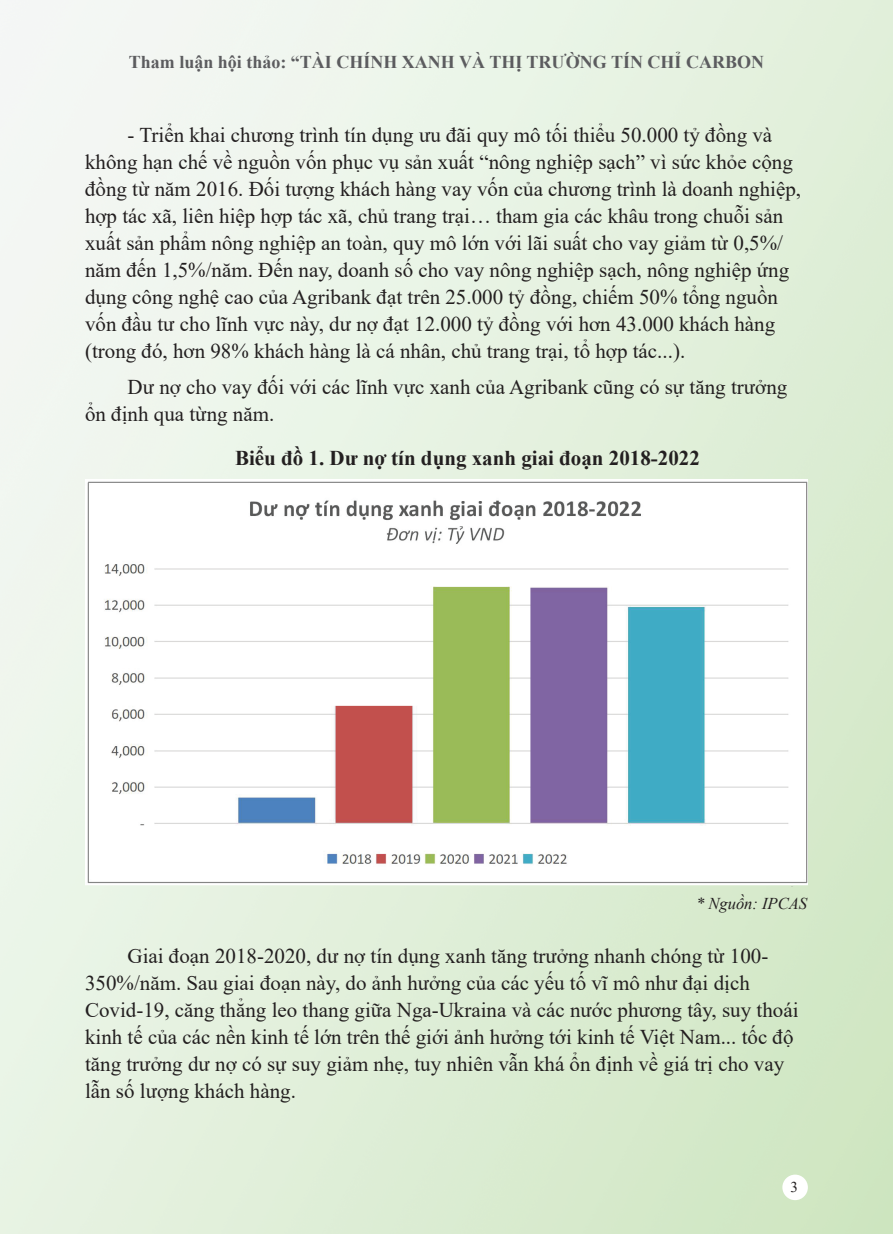
<style>
.page{position:relative;width:893px;height:1234px;background:#fff}
.page>*{position:absolute;margin:0;border:0;box-sizing:border-box;transform-origin:0 0}
.t1{font:21px/27px "Times New Roman";color:#231f20}
.t2{font:700 21px "Times New Roman";color:#231f20}
.t3{font:700 18px "Times New Roman";color:#5c5c5f}
.t4{font:18px "Minion Pro";color:#231f20}
.t5{font:italic 16.5px "Times New Roman";color:#231f20}
.t6{font:15px "Times New Roman";color:#231f20}
</style>
<div class="page">
<img style="left:85px;top:481px;width:723px;height:405px">
<p class="t3" style="left:129px;top:49px;width:637px">Tham luận hội thảo: “TÀI CHÍNH XANH VÀ THỊ TRƯỜNG TÍN CHỈ CARBON</p>
<p class="t1" style="left:85px;top:121px;width:718px;text-indent:43px">- Triển khai chương trình tín dụng ưu đãi quy mô tối thiểu 50.000 tỷ đồng và không hạn chế về nguồn vốn phục vụ sản xuất “nông nghiệp sạch” vì sức khỏe cộng đồng từ năm 2016. Đối tượng khách hàng vay vốn của chương trình là doanh nghiệp, hợp tác xã, liên hiệp hợp tác xã, chủ trang trại… tham gia các khâu trong chuỗi sản xuất sản phẩm nông nghiệp an toàn, quy mô lớn với lãi suất cho vay giảm từ 0,5%/ năm đến 1,5%/năm. Đến nay, doanh số cho vay nông nghiệp sạch, nông nghiệp ứng dụng công nghệ cao của Agribank đạt trên 25.000 tỷ đồng, chiếm 50% tổng nguồn vốn đầu tư cho lĩnh vực này, dư nợ đạt 12.000 tỷ đồng với hơn 43.000 khách hàng (trong đó, hơn 98% khách hàng là cá nhân, chủ trang trại, tổ hợp tác...).</p>
<p class="t1" style="left:85px;top:372px;width:704px;text-indent:43px">Dư nợ cho vay đối với các lĩnh vực xanh của Agribank cũng có sự tăng trưởng ổn định qua từng năm.</p>
<p class="t2" style="left:235px;top:442px;width:466px">Biểu đồ 1. Dư nợ tín dụng xanh giai đoạn 2018-2022</p>
<p class="t5" style="left:696px;top:892px;width:112px">* Nguồn: IPCAS</p>
<p class="t1" style="left:85px;top:941px;width:715px;text-indent:43px">Giai đoạn 2018-2020, dư nợ tín dụng xanh tăng trưởng nhanh chóng từ 100- 350%/năm. Sau giai đoạn này, do ảnh hưởng của các yếu tố vĩ mô như đại dịch Covid-19, căng thẳng leo thang giữa Nga-Ukraina và các nước phương tây, suy thoái kinh tế của các nền kinh tế lớn trên thế giới ảnh hưởng tới kinh tế Việt Nam... tốc độ tăng trưởng dư nợ có sự suy giảm nhẹ, tuy nhiên vẫn khá ổn định về giá trị cho vay lẫn số lượng khách hàng.</p>
<p class="t4" style="left:793px;top:1173px;width:16px">52</p>
<p class="t6" style="left:790px;top:1175px;width:9px">3</p>
</div>
